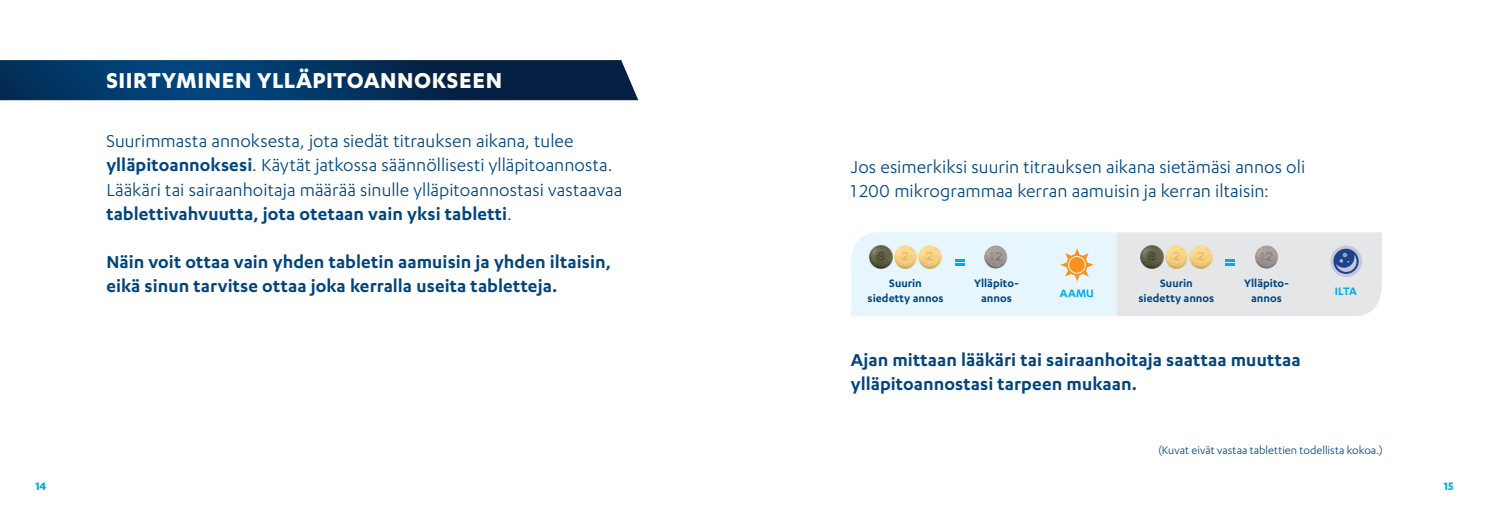
<style>
.page{position:relative;width:1489px;height:525px;background:#fff}
.page>*{position:absolute;margin:0;border:0;box-sizing:border-box;transform-origin:0 0}
.t1{font:700 25px "Karbon";letter-spacing:.025em;color:#fff}
.t2{font:20px/24px "Karbon";color:#01457f}
.t3{font:600 20px/24px "Karbon";letter-spacing:.005em;color:#01457f}
.t4{font:600 12.5px/15px "Karbon";color:#01457f;text-align:center}
.t5{font:12.5px "Karbon";letter-spacing:.005em;color:#01457f}
.t6{font:600 12.5px "Karbon";letter-spacing:.01em;color:#00abe7}
.t7{font:700 12.5px "Karbon";color:#00abe7}
.s1{font-weight:600}
</style>
<div class="page">
<svg style="left:0;top:60px;width:638px;height:40px;background:#06335e"></svg>
<svg style="left:851px;top:232px;width:530px;height:84px;background:#dfe5e5"></svg>
<p class="t1" style="left:106px;top:66px;width:397px">SIIRTYMINEN YLLÄPITOANNOKSEEN</p>
<p class="t2" style="left:106px;top:129px;width:517px">Suurimmasta annoksesta, jota siedät titrauksen aikana, tulee <span class="s1">ylläpitoannoksesi</span>. Käytät jatkossa säännöllisesti ylläpitoannosta.<br>Lääkäri tai sairaanhoitaja määrää sinulle ylläpitoannostasi vastaavaa <span class="s1">tablettivahvuutta, jota otetaan vain yksi tabletti</span>.</p>
<p class="t3" style="left:106px;top:249px;width:506px">Näin voit ottaa vain yhden tabletin aamuisin ja yhden iltaisin, eikä sinun tarvitse ottaa joka kerralla useita tabletteja.</p>
<p class="t2" style="left:850px;top:154px;width:456px">Jos esimerkiksi suurin titrauksen aikana sietämäsi annos oli<br>1 200 mikrogrammaa kerran aamuisin ja kerran iltaisin:</p>
<p class="t4" style="left:974px;top:275px;width:46px">Ylläpito&shy;annos</p>
<p class="t4" style="left:1243px;top:275px;width:46px">Ylläpito&shy;annos</p>
<p class="t4" style="left:867px;top:275px;width:77px">Suurin siedetty annos</p>
<p class="t4" style="left:1138px;top:275px;width:77px">Suurin siedetty annos</p>
<p class="t6" style="left:1059px;top:286px;width:35px">AAMU</p>
<p class="t6" style="left:1334px;top:284px;width:23px">ILTA</p>
<p class="t3" style="left:850px;top:346px;width:451px">Ajan mittaan lääkäri tai sairaanhoitaja saattaa muuttaa ylläpitoannostasi tarpeen mukaan.</p>
<p class="t5" style="left:1158px;top:443px;width:226px">(Kuvat eivät vastaa tablettien todellista kokoa.)</p>
<p class="t7" style="left:35px;top:478px;width:13px">14</p>
<p class="t7" style="left:1443px;top:478px;width:11px">15</p>
</div>
